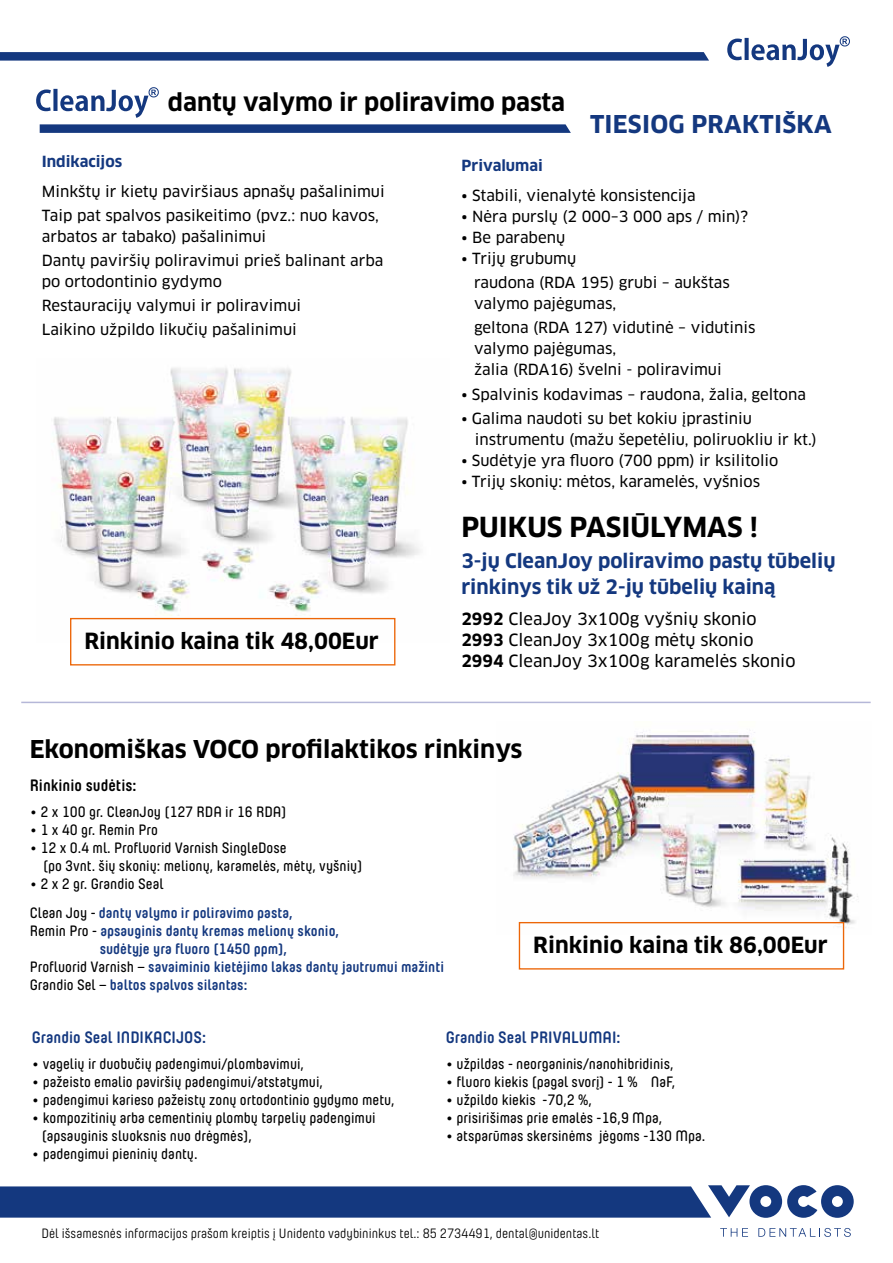
<style>
.page{position:relative;width:893px;height:1263px;background:#fff}
.page>*{position:absolute;margin:0;border:0;box-sizing:border-box;transform-origin:0 0}
.t1{font:700 27px "Clan Pro";color:#000}
.t2{font:700 24px "Clan Pro";color:#000}
.t3{font:700 24px "Clan Pro";letter-spacing:.01em;color:#14387f}
.t4{font:700 21.75px "Clan Pro";color:#000}
.t5{font:700 19.5px/25.5px "Clan Pro";color:#14387f}
.t6{font:16.5px/21px "Clan Pro News";color:#000}
.t7{font:700 16.5px "Yummo";color:#14387f}
.t8{font:700 16.5px "Yummo";color:#000}
.t9{font:15px/24px "Clan Pro News";color:#000}
.t10{font:600 15px/18px "Yummo";color:#000}
.t11{font:700 15px/28.8px "Yummo";color:#14387f}
.t12{font:700 15px "Clan Pro";color:#14387f}
.t13{font:13.5px "Yummo";color:#000}
.s1{font-family:"Clan Pro";font-weight:700}
.s2{font-weight:400}
.s3{font-weight:400;color:#000}
.s4{font-weight:600;color:#000}
</style>
<div class="page">
<svg style="left:0;top:52px;width:709px;height:9px;background:#214386"></svg>
<svg style="left:727px;top:36px;width:123px;height:31px"></svg>
<svg style="left:720px;top:1228px;width:28px;height:9px"></svg>
<svg style="left:758px;top:1228px;width:93px;height:9px"></svg>
<svg style="left:0;top:1185px;width:854px;height:33px;background:#32518f"></svg>
<img style="left:53px;top:368px;width:367px;height:274px">
<div style="left:70px;top:618px;width:325px;height:47px;border:1px solid #ec6608"></div>
<svg style="left:36px;top:87px;width:123px;height:31px"></svg>
<svg style="left:40px;top:124px;width:531px;height:9px;background:#214386"></svg>
<img style="left:513px;top:731px;width:345px;height:203px">
<hr style="left:21px;top:702px;width:850px;height:1px;background:#b5b7d8">
<div style="left:519px;top:922px;width:325px;height:47px;border:1px solid #ec6608"></div>
<h2 class="t2" style="left:168px;top:89px;width:399px">dantų valymo ir poliravimo pasta</h2>
<h2 class="t3" style="left:590px;top:110px;width:243px">TIESIOG PRAKTIŠKA</h2>
<p class="t12" style="left:42px;top:153px;width:82px">Indikacijos</p>
<p class="t9" style="left:42px;top:180px;width:344px">Minkštų ir kietų paviršiaus apnašų pašalinimui<br>Taip pat spalvos pasikeitimo (pvz.: nuo kavos,</p>
<p class="t9" style="left:42px;top:225px;width:343px">arbatos ar tabako) pašalinimui<br>Dantų paviršių poliravimui prieš balinant arba</p>
<p class="t9" style="left:42px;top:270px;width:261px">po ortodontinio gydymo<br>Restauracijų valymui ir poliravimui<br>Laikino užpildo likučių pašalinimui</p>
<h3 class="t4" style="left:85px;top:628px;width:296px">Rinkinio kaina tik 48,00Eur</h3>
<p class="t12" style="left:462px;top:157px;width:83px">Privalumai</p>
<p class="t9" style="left:462px;top:184px;width:236px">• Stabili, vienalytė konsistencija</p>
<p class="t9" style="left:462px;top:205px;width:288px">• Nėra purslų (2 000–3 000 aps / min)?</p>
<p class="t9" style="left:462px;top:226px;width:105px">• Be parabenų</p>
<p class="t9" style="left:474px;top:247px;width:257px;text-indent:-12px">• Trijų grubumų<br>raudona (RDA 195) grubi – aukštas</p>
<p class="t9" style="left:474px;top:292px;width:283px">valymo pajėgumas,<br>geltona (RDA 127) vidutinė – vidutinis</p>
<p class="t9" style="left:474px;top:338px;width:249px;line-height:21px">valymo pajėgumas,<br>žalia (RDA16) švelni - poliravimui</p>
<p class="t9" style="left:461px;top:382px;width:346px">• Spalvinis kodavimas – raudona, žalia, geltona</p>
<p class="t9" style="left:475px;top:408px;width:344px;line-height:21px;text-indent:-14px">• Galima naudoti su bet kokiu įprastiniu instrumentu (mažu šepetėliu, poliruokliu ir kt.)</p>
<p class="t9" style="left:461px;top:448px;width:319px">• Sudėtyje yra fluoro (700 ppm) ir ksilitolio</p>
<p class="t9" style="left:461px;top:469px;width:300px">• Trijų skonių: mėtos, karamelės, vyšnios</p>
<h1 class="t1" style="left:461px;top:511px;width:298px">PUIKUS PASIŪLYMAS !</h1>
<h3 class="t5" style="left:461px;top:549px;width:376px">3-jų CleanJoy poliravimo pastų tūbelių rinkinys tik už 2-jų tūbelių kainą</h3>
<p class="t6" style="left:461px;top:609px;width:336px"><span class="s1">2992</span> CleaJoy 3x100g vyšnių skonio<br><span class="s1">2993</span> CleanJoy 3x100g mėtų skonio<br><span class="s1">2994</span> CleanJoy 3x100g karamelės skonio</p>
<h2 class="t2" style="left:30px;top:735px;width:494px">Ekonomiškas VOCO profilaktikos rinkinys</h2>
<p class="t8" style="left:30px;top:771px;width:108px">Rinkinio sudėtis:</p>
<p class="t10" style="left:30px;top:801px;width:258px"><span class="s2">•</span> 2 x 100 gr. CleanJoy (127 RDA ir 16 RDA)</p>
<p class="t10" style="left:30px;top:819px;width:130px"><span class="s2">•</span> 1 x 40 gr. Remin Pro</p>
<p class="t10" style="left:43px;top:837px;width:321px;text-indent:-13px"><span class="s2">•</span> 12 x 0.4 ml. Profluorid Varnish SingleDose<br>(po 3vnt. šių skonių: melionų, karamelės, mėtų, vyšnių)</p>
<p class="t11" style="left:30px;top:867px;width:264px"><span class="s3">•</span> <span class="s4">2 x 2 gr. Grandio Seal<br>Clean Joy -</span> dantų valymo ir poliravimo pasta,</p>
<p class="t11" style="left:30px;top:914px;width:311px"><span class="s4">Remin Pro -</span> apsauginis dantų kremas melionų skonio,</p>
<p class="t11" style="left:100px;top:932px;width:189px">sudėtyje yra fluoro (1450 ppm),</p>
<p class="t11" style="left:30px;top:950px;width:416px"><span class="s4">Profluorid Varnish –</span> savaiminio kietėjimo lakas dantų jautrumui mažinti</p>
<p class="t11" style="left:30px;top:968px;width:219px"><span class="s4">Grandio Sel –</span> baltos spalvos silantas:</p>
<p class="t7" style="left:32px;top:1022px;width:176px">Grandio Seal INDIKACIJOS:</p>
<p class="t10" style="left:32px;top:1053px;width:274px"><span class="s2">•</span> vagelių ir duobučių padengimui/plombavimui,</p>
<p class="t10" style="left:32px;top:1071px;width:293px"><span class="s2">•</span> pažeisto emalio paviršių padengimui/atstatymui,</p>
<p class="t10" style="left:32px;top:1089px;width:364px"><span class="s2">•</span> padengimui karieso pažeistų zonų ortodontinio gydymo metu,</p>
<p class="t10" style="left:42px;top:1107px;width:335px;text-indent:-10px"><span class="s2">•</span> kompozitinių arba cementinių plombų tarpelių padengimui (apsauginis sluoksnis nuo drėgmės),</p>
<p class="t10" style="left:32px;top:1143px;width:167px"><span class="s2">•</span> padengimui pieninių dantų.</p>
<h3 class="t4" style="left:533px;top:933px;width:296px">Rinkinio kaina tik 86,00Eur</h3>
<p class="t7" style="left:446px;top:1022px;width:176px">Grandio Seal PRIVALUMAI:</p>
<p class="t10" style="left:446px;top:1053px;width:229px"><span class="s2">•</span> užpildas - neorganinis/nanohibridinis,</p>
<p class="t10" style="left:446px;top:1071px;width:231px"><span class="s2">•</span> fluoro kiekis (pagal svorį) - 1 % NaF,</p>
<p class="t10" style="left:446px;top:1089px;width:148px"><span class="s2">•</span> užpildo kiekis -70,2 %,</p>
<p class="t10" style="left:446px;top:1107px;width:218px"><span class="s2">•</span> prisirišimas prie emalės -16,9 Mpa,</p>
<p class="t10" style="left:446px;top:1125px;width:261px"><span class="s2">•</span> atsparūmas skersinėms jėgoms -130 Mpa.</p>
<p class="t13" style="left:42px;top:1223px;width:559px">Dėl išsamesnės informacijos prašom kreiptis į Unidento vadybininkus tel.: 85 2734491, dental@unidentas.lt</p>
</div>
